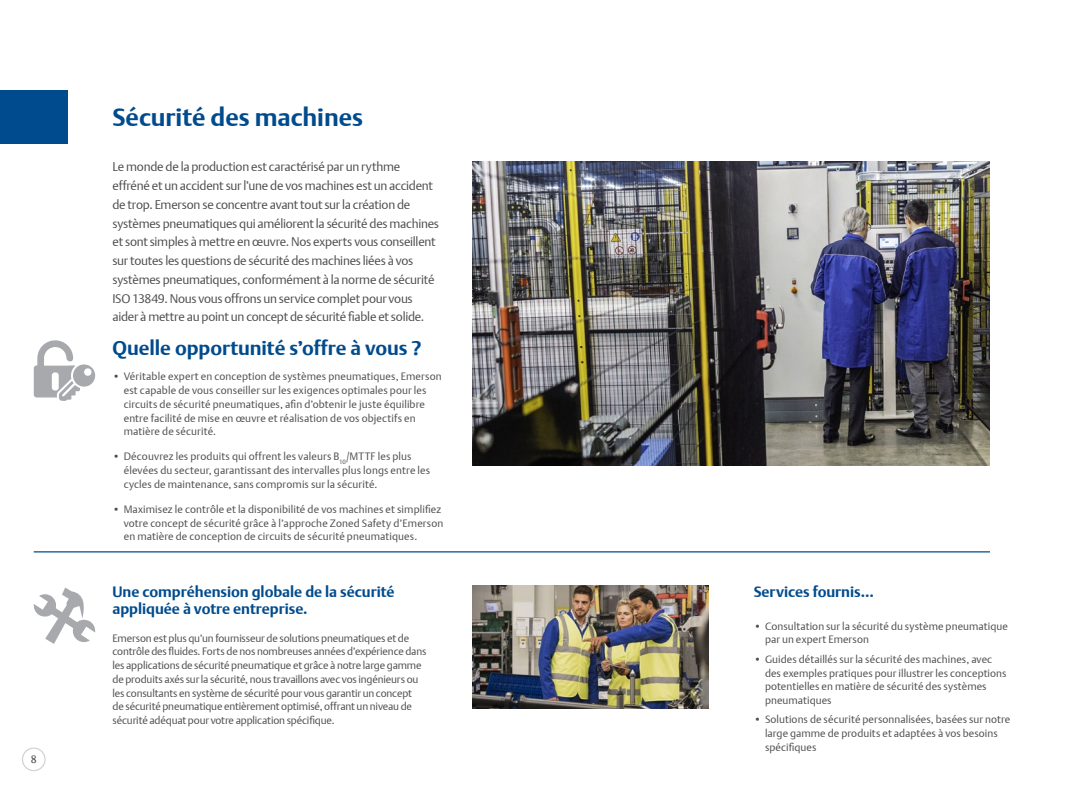
<style>
.page{position:relative;width:1080px;height:810px;background:#fff}
.page>*{position:absolute;margin:0;border:0;box-sizing:border-box;transform-origin:0 0}
.t1{font:700 25px "DTL Argo T";color:#004b8d}
.SMALLEST{font:700 20px "DTL Argo T";letter-spacing:-.005em;color:#004b8d}
.SMALLEST-2{font:700 15px/17.5px "DTL Argo T";letter-spacing:-.005em;color:#004b8d}
.BODY_sm{font:300 12.5px/18.8px "DTL Argo T";letter-spacing:-.02em;color:#4d4d4f}
.SMALLEST-3{font:300 10.62px/13.8px "DTL Argo T";letter-spacing:.005em;color:#4d4d4f}
.SMALLEST-4{font:300 10.62px/13.8px "DTL Argo T";letter-spacing:-.015em;color:#4d4d4f}
.t2{font:10.62px "DTL Argo T";color:#4d4d4f}
</style>
<div class="page">
<div style="left:22px;top:748px;width:24px;height:23px;border:1px solid #d1d3d4;border-radius:50%"></div>
<div style="left:0;top:90px;width:68px;height:53px;background:#004b8d"></div>
<img style="left:472px;top:162px;width:518px;height:303px">
<img style="left:472px;top:585px;width:236px;height:123px">
<hr style="left:34px;top:551px;width:956px;height:1px;background:#004b8d">
<svg style="left:34px;top:588px;width:61px;height:56px"></svg>
<svg style="left:34px;top:340px;width:61px;height:61px"></svg>
<p class="t2" style="left:31px;top:753px;width:7px">8</p>
<p class="t1" style="left:112px;top:103px;width:252px">Sécurité des machines</p>
<p class="BODY_sm" style="left:112px;top:157px;width:328px">Le monde de la production est caractérisé par un rythme effréné et un accident sur l’une de vos machines est un accident de trop. Emerson se concentre avant tout sur la création de systèmes pneumatiques qui améliorent la sécurité des machines et sont simples à mettre en œuvre. Nos experts vous conseillent sur toutes les questions de sécurité des machines liées à vos systèmes pneumatiques, conformément à la norme de sécurité ISO 13849. Nous vous offrons un service complet pour vous aider à mettre au point un concept de sécurité fiable et solide.</p>
<p class="SMALLEST" style="left:112px;top:336px;width:310px">Quelle opportunité s’offre à vous ?</p>
<p class="SMALLEST-3" style="left:124px;top:370px;width:319px;text-indent:-11px">• Véritable expert en conception de systèmes pneumatiques, Emerson est capable de vous conseiller sur les exigences optimales pour les circuits de sécurité pneumatiques, afin d’obtenir le juste équilibre entre facilité de mise en œuvre et réalisation de vos objectifs en matière de sécurité.</p>
<p class="SMALLEST-3" style="left:124px;top:450px;width:308px;text-indent:-11px">• Découvrez les produits qui offrent les valeurs B<sub>10</sub>/MTTF les plus élevées du secteur, garantissant des intervalles plus longs entre les cycles de maintenance, sans compromis sur la sécurité.</p>
<p class="SMALLEST-3" style="left:124px;top:502px;width:321px;text-indent:-11px">• Maximisez le contrôle et la disponibilité de vos machines et simplifiez votre concept de sécurité grâce à l’approche Zoned Safety d’Emerson en matière de conception de circuits de sécurité pneumatiques.</p>
<p class="SMALLEST-2" style="left:112px;top:582px;width:284px">Une compréhension globale de la sécurité appliquée à votre entreprise.</p>
<p class="SMALLEST-4" style="left:112px;top:631px;width:315px">Emerson est plus qu’un fournisseur de solutions pneumatiques et de contrôle des fluides. Forts de nos nombreuses années d’expérience dans les applications de sécurité pneumatique et grâce à notre large gamme de produits axés sur la sécurité, nous travaillons avec vos ingénieurs ou les consultants en système de sécurité pour vous garantir un concept<br>de sécurité pneumatique entièrement optimisé, offrant un niveau de sécurité adéquat pour votre application spécifique.</p>
<p class="SMALLEST-2" style="left:754px;top:582px;width:122px">Services fournis…</p>
<p class="SMALLEST-3" style="left:765px;top:619px;width:244px;text-indent:-11px">• Consultation sur la sécurité du système pneumatique par un expert Emerson</p>
<p class="SMALLEST-3" style="left:765px;top:652px;width:243px;text-indent:-11px">• Guides détaillés sur la sécurité des machines, avec des exemples pratiques pour illustrer les conceptions potentielles en matière de sécurité des systèmes pneumatiques</p>
<p class="SMALLEST-3" style="left:765px;top:713px;width:247px;text-indent:-11px">• Solutions de sécurité personnalisées, basées sur notre large gamme de produits et adaptées à vos besoins spécifiques</p>
</div>
